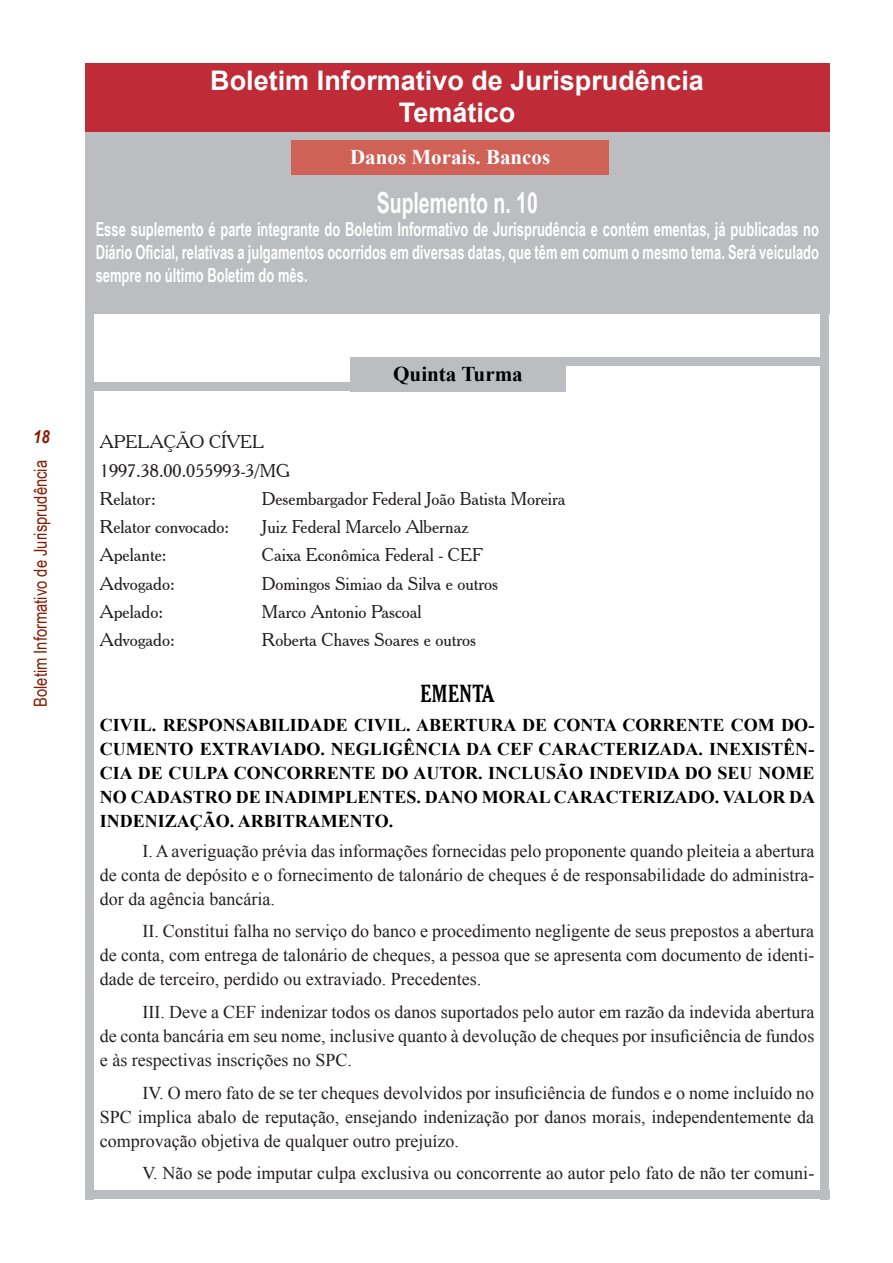
<style>
.page{position:relative;width:893px;height:1263px;background:#fff}
.page>*{position:absolute;margin:0;border:0;box-sizing:border-box;transform-origin:0 0}
.t1{font:700 28.95px "Arial Narrow";color:#fff;scale:.82 1}
.t2{font:700 27px/32.4px "Arial";color:#fff;text-align:center}
.t3{font:700 condensed 24px "Cheltenham BT";color:#000}
.t4{font:700 21px "Times New Roman";color:#fff}
.t5{font:700 21px "Times New Roman";color:#000}
.t6{font:700 19.35px/23.2px "Arial Narrow";color:#fff;text-align:justify;scale:.82 1}
.t7{font:18px/24px "Times New Roman";color:#231f20;text-align:justify}
.t8{font:18px/28.2px "Cheltenham BT";color:#231f20}
.t9{font:700 18px/24px "Times New Roman";color:#000;text-align:justify}
.t10{font:18px "Arial Narrow";color:#891a02}
.t11{font:italic 700 18px "Arial Narrow";color:#891a02}
</style>
<div class="page">
<div style="left:85px;top:64px;width:744px;height:250px;background:#bcbdc0"></div>
<div style="left:85px;top:314px;width:9px;height:885px;background:#bcbdc0"></div>
<div style="left:85px;top:64px;width:744px;height:68px;background:#bf2b37"></div>
<div style="left:821px;top:314px;width:8px;height:885px;background:#bcbdc0"></div>
<div style="left:85px;top:1191px;width:744px;height:8px;background:#bcbdc0"></div>
<div style="left:291px;top:140px;width:318px;height:34px;background:#cf6157"></div>
<div style="left:350px;top:357px;width:216px;height:34px;background:#bcbdc0"></div>
<div style="left:94px;top:383px;width:257px;height:8px;background:#bcbdc0"></div>
<div style="left:565px;top:357px;width:256px;height:9px;background:#bcbdc0"></div>
<p class="t11" style="left:33px;top:423px;width:18px">18</p>
<p class="t10" style="left:27px;top:707px;width:248px;rotate:-90deg">Boletim Informativo de Jurisprudência</p>
<h2 class="t2" style="left:210px;top:65px;width:495px">Boletim Informativo de Jurisprudência<br>Temático</h2>
<p class="t4" style="left:350px;top:143px;width:202px">Danos Morais. Bancos</p>
<h1 class="t1" style="left:377px;top:181px;width:198px">Suplemento n. 10</h1>
<p class="t6" style="left:96px;top:217px;width:884px">Esse suplemento é parte integrante do Boletim Informativo de Jurisprudência e contém ementas, já publicadas no Diário Oficial, relativas a julgamentos ocorridos em diversas datas, que têm em comum o mesmo tema. Será veiculado sempre no último Boletim do mês.</p>
<p class="t5" style="left:393px;top:360px;width:131px">Quinta Turma</p>
<p class="t8" style="left:100px;top:428px;width:191px">APELAÇÃO CÍVEL<br>1997.38.00.055993-3/MG<br>Relator:</p>
<p class="t8" style="left:262px;top:484px;width:305px">Desembargador Federal João Batista Moreira</p>
<p class="t8" style="left:100px;top:512px;width:131px">Relator convocado:</p>
<p class="t8" style="left:262px;top:512px;width:208px">Juiz Federal Marcelo Albernaz</p>
<p class="t8" style="left:100px;top:541px;width:68px">Apelante:</p>
<p class="t8" style="left:262px;top:541px;width:222px">Caixa Econômica Federal - CEF</p>
<p class="t8" style="left:100px;top:569px;width:76px">Advogado:</p>
<p class="t8" style="left:262px;top:569px;width:238px">Domingos Simiao da Silva e outros</p>
<p class="t8" style="left:100px;top:597px;width:65px">Apelado:</p>
<p class="t8" style="left:262px;top:597px;width:161px">Marco Antonio Pascoal</p>
<p class="t8" style="left:100px;top:625px;width:76px">Advogado:</p>
<p class="t8" style="left:262px;top:625px;width:216px">Roberta Chaves Soares e outros</p>
<h3 class="t3" style="left:420px;top:679px;width:76px">EMENTA</h3>
<p class="t9" style="left:100px;top:712px;width:717px">CIVIL. RESPONSABILIDADE CIVIL. ABERTURA DE CONTA CORRENTE COM DO-CUMENTO EXTRAVIADO. NEGLIGÊNCIA DA CEF CARACTERIZADA. INEXISTÊN-CIA DE CULPA CONCORRENTE DO AUTOR. INCLUSÃO INDEVIDA DO SEU NOME NO CADASTRO DE INADIMPLENTES. DANO MORAL CARACTERIZADO. VALOR DA INDENIZAÇÃO. ARBITRAMENTO.</p>
<p class="t7" style="left:100px;top:839px;width:716px;text-indent:43px">I. A averiguação prévia das informações fornecidas pelo proponente quando pleiteia a abertura de conta de depósito e o fornecimento de talonário de cheques é de responsabilidade do administra&shy;dor da agência bancária.</p>
<p class="t7" style="left:100px;top:919px;width:716px;text-indent:43px">II. Constitui falha no serviço do banco e procedimento negligente de seus prepostos a abertura de conta, com entrega de talonário de cheques, a pessoa que se apresenta com documento de identi&shy;dade de terceiro, perdido ou extraviado. Precedentes.</p>
<p class="t7" style="left:100px;top:1000px;width:716px;text-indent:43px">III. Deve a CEF indenizar todos os danos suportados pelo autor em razão da indevida abertura de conta bancária em seu nome, inclusive quanto à devolução de cheques por insuficiência de fundos e às respectivas inscrições no SPC.</p>
<p class="t7" style="left:100px;top:1080px;width:716px;text-indent:43px">IV. O mero fato de se ter cheques devolvidos por insuficiência de fundos e o nome incluído no SPC implica abalo de reputação, ensejando indenização por danos morais, independentemente da comprovação objetiva de qualquer outro prejuízo.</p>
<p class="t7" style="left:142px;top:1161px;width:673px">V. Não se pode imputar culpa exclusiva ou concorrente ao autor pelo fato de não ter comuni-</p>
</div>
